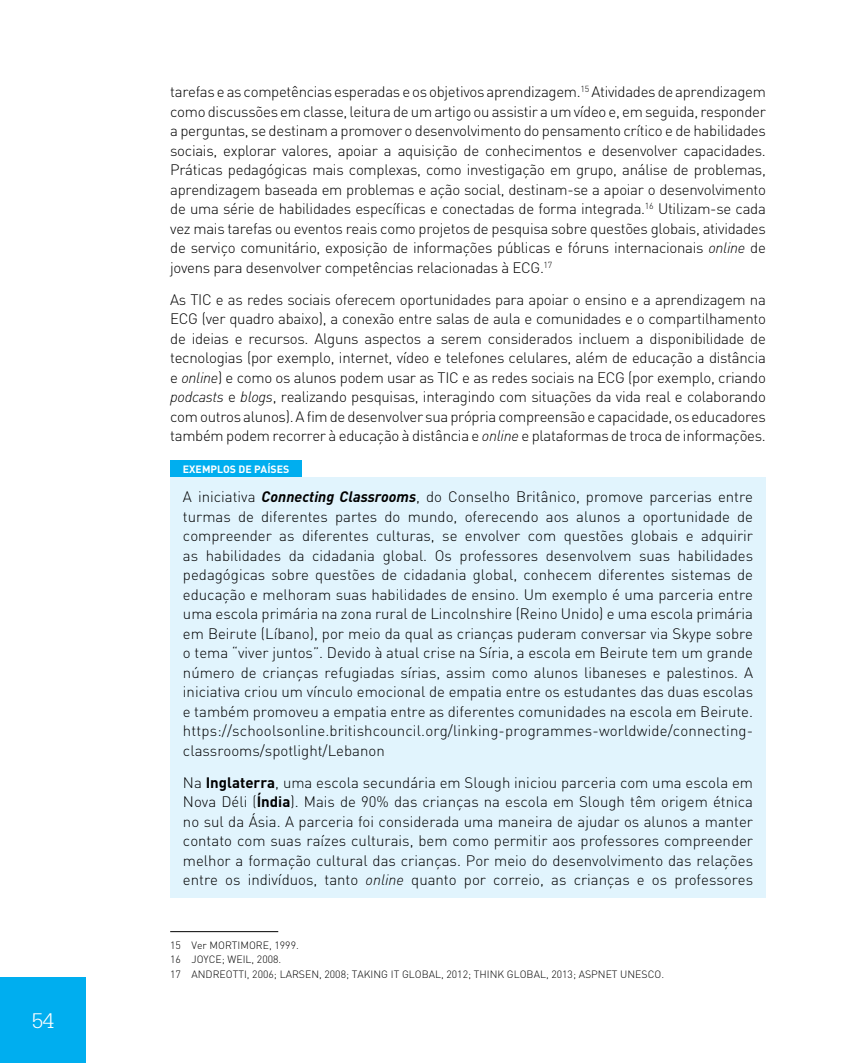
<style>
.page{position:relative;width:851px;height:1063px;background:#fff}
.page>*{position:absolute;margin:0;border:0;box-sizing:border-box;transform-origin:0 0}
.t1{font:300 22.5px "Serifa Std";color:#fff}
.t2{font:300 15px/19.5px "DIN";letter-spacing:-.01em;color:#000;text-align:justify}
.t3{font:300 10.5px/14.7px "DIN";color:#000}
.t4{font:700 10.5px "DIN";color:#fff}
.s1{font-family:"DINOT";font-style:italic}
.s2{font-family:"DINOT";font-weight:700;font-style:italic}
.s3{font-weight:700}
</style>
<div class="page">
<div style="left:0;top:978px;width:86px;height:85px;background:#00aeef"></div>
<div style="left:170px;top:460px;width:132px;height:17px;background:#00aeef"></div>
<div style="left:170px;top:477px;width:595px;height:421px;background:#e1f4fd"></div>
<hr style="left:170px;top:931px;width:108px;height:1px;background:#000">
<h1 class="t1" style="left:32px;top:1008px;width:24px">54</h1>
<p class="t2" style="left:170px;top:82px;width:597px">tarefas e as competências esperadas e os objetivos aprendizagem.<sup>15</sup> Atividades de aprendizagem como discussões em classe, leitura de um artigo ou assistir a um vídeo e, em seguida, responder a perguntas, se destinam a promover o desenvolvimento do pensamento crítico e de habilidades sociais, explorar valores, apoiar a aquisição de conhecimentos e desenvolver capacidades.<br>Práticas pedagógicas mais complexas, como investigação em grupo, análise de problemas, aprendizagem baseada em problemas e ação social, destinam-se a apoiar o desenvolvimento de uma série de habilidades específicas e conectadas de forma integrada.<sup>16</sup> Utilizam-se cada vez mais tarefas ou eventos reais como projetos de pesquisa sobre questões globais, atividades de serviço comunitário, exposição de informações públicas e fóruns internacionais <span class="s1">online</span> de jovens para desenvolver competências relacionadas à ECG.<sup>17</sup></p>
<p class="t2" style="left:170px;top:290px;width:597px">As TIC e as redes sociais oferecem oportunidades para apoiar o ensino e a aprendizagem na ECG (ver quadro abaixo), a conexão entre salas de aula e comunidades e o compartilhamento de ideias e recursos. Alguns aspectos a serem considerados incluem a disponibilidade de tecnologias (por exemplo, internet, vídeo e telefones celulares, além de educação a distância e <span class="s1">online</span>) e como os alunos podem usar as TIC e as redes sociais na ECG (por exemplo, criando <span class="s1">podcasts</span> e <span class="s1">blogs</span>, realizando pesquisas, interagindo com situações da vida real e colaborando com outros alunos). A fim de desenvolver sua própria compreensão e capacidade, os educadores também podem recorrer à educação à distância e <span class="s1">online</span> e plataformas de troca de informações.</p>
<p class="t4" style="left:183px;top:462px;width:21px">EXEMPLOS</p>
<p class="t4" style="left:238px;top:462px;width:40px">DE PAÍSES</p>
<p class="t2" style="left:183px;top:487px;width:571px">A iniciativa <span class="s2">Connecting Classrooms</span>, do Conselho Britânico, promove parcerias entre turmas de diferentes partes do mundo, oferecendo aos alunos a oportunidade de compreender as diferentes culturas, se envolver com questões globais e adquirir as habilidades da cidadania global. Os professores desenvolvem suas habilidades pedagógicas sobre questões de cidadania global, conhecem diferentes sistemas de educação e melhoram suas habilidades de ensino. Um exemplo é uma parceria entre uma escola primária na zona rural de Lincolnshire (Reino Unido) e uma escola primária em Beirute (Líbano), por meio da qual as crianças puderam conversar via Skype sobre o tema “viver juntos”. Devido à atual crise na Síria, a escola em Beirute tem um grande número de crianças refugiadas sírias, assim como alunos libaneses e palestinos. A iniciativa criou um vínculo emocional de empatia entre os estudantes das duas escolas e também promoveu a empatia entre as diferentes comunidades na escola em Beirute. https://schoolsonline.britishcouncil.org/linking-programmes-worldwide/connecting&shy;classrooms/spotlight/Lebanon</p>
<p class="t2" style="left:183px;top:773px;width:571px">Na <span class="s3">INGLATERRA</span>, uma escola secundária em Slough iniciou parceria com uma escola em Nova Déli (<span class="s3">ÍNDIA</span>). Mais de 90% das crianças na escola em Slough têm origem étnica no sul da Ásia. A parceria foi considerada uma maneira de ajudar os alunos a manter contato com suas raízes culturais, bem como permitir aos professores compreender melhor a formação cultural das crianças. Por meio do desenvolvimento das relações entre os indivíduos, tanto <span class="s1">online</span> quanto por correio, as crianças e os professores</p>
<p class="t3" style="left:170px;top:937px;width:495px">15 Ver MORTIMORE, 1999.<br>16 JOYCE; WEIL, 2008.<br>17 ANDREOTTI, 2006; LARSEN, 2008; TAKING IT GLOBAL, 2012; THINK GLOBAL, 2013; ASPNET UNESCO.</p>
</div>
